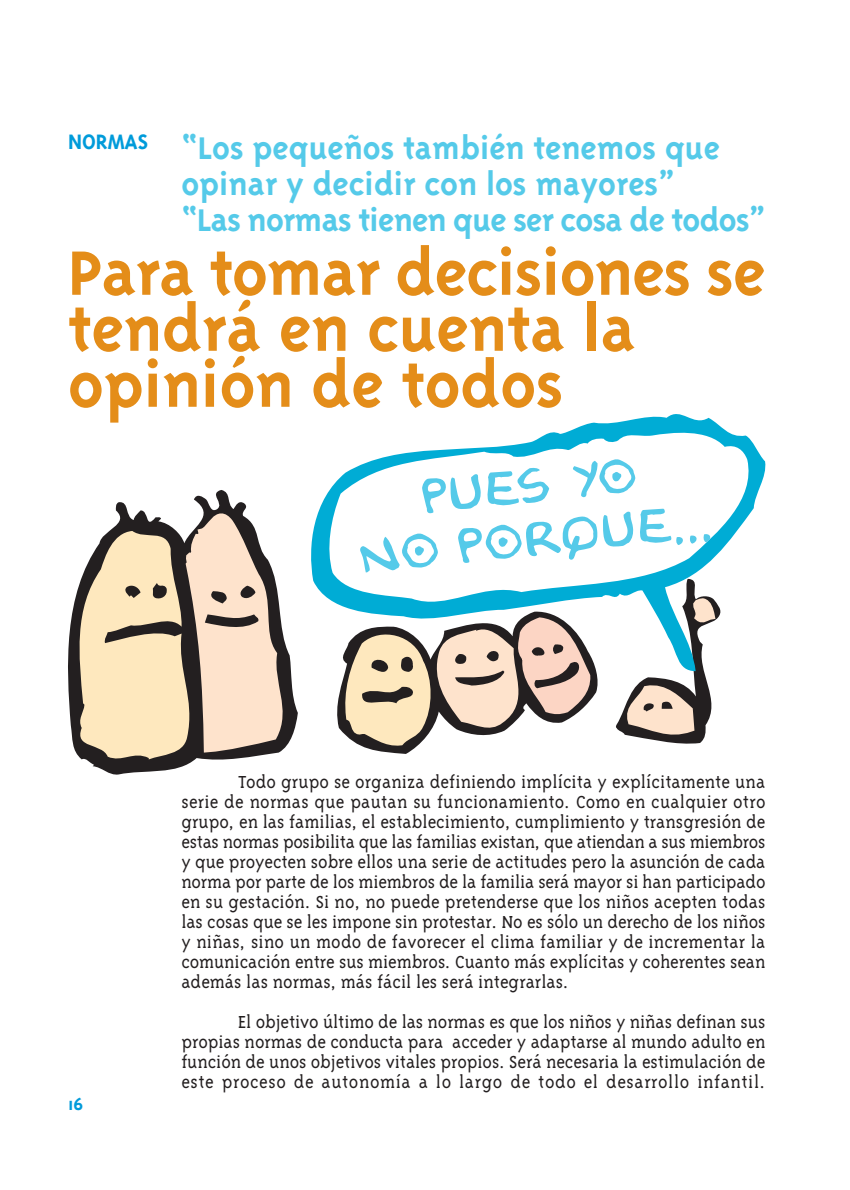
<style>
.page{position:relative;width:850px;height:1190px;background:#fff}
.page>*{position:absolute;margin:0;border:0;box-sizing:border-box;transform-origin:0 0}
.t1{font:700 72px/56px "Triplex";color:#e48d19}
.t2{font:700 36px/36px "Triplex";color:#55cae9}
.t3{font:700 24px "Triplex";color:#009bda}
.t4{font:300 20px/20px "Triplex Serif";letter-spacing:.015em;color:#231f20;text-align:justify}
.t5{font:700 20px "Triplex";color:#009bda}
</style>
<div class="page">
<svg style="left:68px;top:490px;width:230px;height:285px"></svg>
<svg style="left:74px;top:507px;width:214px;height:256px;background:#c8b8a3"></svg>
<svg style="left:337px;top:671px;width:261px;height:83px"></svg>
<svg style="left:616px;top:671px;width:96px;height:73px"></svg>
<svg style="left:311px;top:414px;width:455px;height:257px"></svg>
<svg style="left:326px;top:428px;width:430px;height:183px"></svg>
<svg style="left:360px;top:458px;width:351px;height:114px"></svg>
<p class="t3" style="left:68px;top:132px;width:82px">NORMAS</p>
<h2 class="t2" style="left:181px;top:132px;width:586px">“Los pequeños también tenemos que opinar y decidir con los mayores”<br>“Las normas tienen que ser cosa de todos”</h2>
<h1 class="t1" style="left:68px;top:249px;width:699px">Para tomar decisiones se tendrá en cuenta la opinión de todos</h1>
<p class="t5" style="left:68px;top:1095px;width:17px">16</p>
<p class="t4" style="left:181px;top:773px;width:586px;text-indent:57px">Todo grupo se organiza definiendo implícita y explícitamente una serie de normas que pautan su funcionamiento. Como en cualquier otro grupo, en las familias, el establecimiento, cumplimiento y transgresión de estas normas posibilita que las familias existan, que atiendan a sus miembros y que proyecten sobre ellos una serie de actitudes pero la asunción de cada norma por parte de los miembros de la familia será mayor si han participado en su gestación. Si no, no puede pretenderse que los niños acepten todas las cosas que se les impone sin protestar. No es sólo un derecho de los niños y niñas, sino un modo de favorecer el clima familiar y de incrementar la comunicación entre sus miembros. Cuanto más explícitas y coherentes sean además las normas, más fácil les será integrarlas.</p>
<p class="t4" style="left:181px;top:1013px;width:586px;text-indent:57px">El objetivo último de las normas es que los niños y niñas definan sus propias normas de conducta para acceder y adaptarse al mundo adulto en función de unos objetivos vitales propios. Será necesaria la estimulación de este proceso de autonomía a lo largo de todo el desarrollo infantil.</p>
</div>
